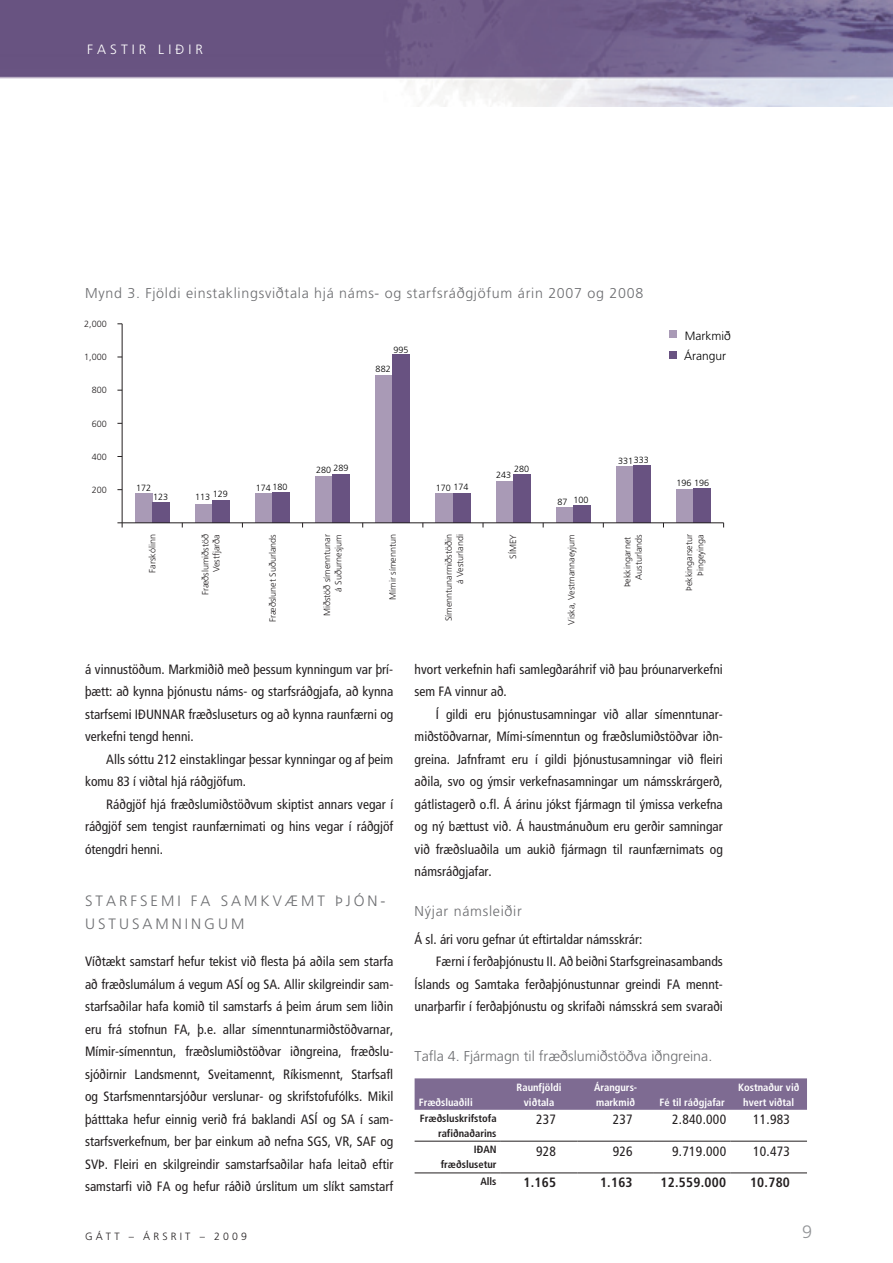
<style>
.page{position:relative;width:893px;height:1263px;background:#fff}
.page>*{position:absolute;margin:0;border:0;box-sizing:border-box;transform-origin:0 0}
.t1{font:300 18px "Frutiger";color:#939598}
.t2{font:300 15px/22.5px "Frutiger";letter-spacing:.2em;color:#6c6d70}
.t3{font:300 14.25px "Frutiger";letter-spacing:.05em;color:#6c6d70}
.t4{font:300 14.25px "Frutiger";color:#6c6d70}
.t5{font:condensed 13.5px/22.5px "Frutiger";color:#231f20;text-align:justify}
.t6{font:700 condensed 13.5px "Frutiger";letter-spacing:.02em;color:#231f20}
.t7{font:300 13.5px "Frutiger";letter-spacing:.3em;color:#fff}
.t8{font:300 12px/19.8px "Frutiger LT Std";color:#000}
.t9{font:700 condensed 10.5px/15px "Frutiger";color:#fff;text-align:center}
.t10{font:700 condensed 10.5px/15px "Frutiger";color:#231f20;text-align:right}
.t11{font:300 10.5px "Frutiger";letter-spacing:.3em;color:#231f20}
.t12{font:300 9px/11.2px "Frutiger LT Std";color:#231f20;text-align:right}
.t13{font:300 9px "Frutiger LT Std";color:#000}
</style>
<div class="page">
<img style="left:0;top:0;width:893px;height:106px">
<div style="left:669px;top:330px;width:8px;height:8px;background:#a99ab6"></div>
<div style="left:135px;top:494px;width:17px;height:29px;background:#a99ab6"></div>
<div style="left:195px;top:504px;width:17px;height:19px;background:#a99ab6"></div>
<div style="left:255px;top:493px;width:17px;height:30px;background:#a99ab6"></div>
<div style="left:315px;top:476px;width:18px;height:47px;background:#a99ab6"></div>
<div style="left:376px;top:375px;width:17px;height:148px;background:#a99ab6"></div>
<div style="left:436px;top:494px;width:17px;height:29px;background:#a99ab6"></div>
<div style="left:496px;top:482px;width:17px;height:41px;background:#a99ab6"></div>
<div style="left:556px;top:508px;width:17px;height:15px;background:#a99ab6"></div>
<div style="left:616px;top:467px;width:17px;height:56px;background:#a99ab6"></div>
<div style="left:676px;top:489px;width:17px;height:34px;background:#a99ab6"></div>
<div style="left:152px;top:502px;width:17px;height:21px;background:#685281"></div>
<div style="left:212px;top:500px;width:18px;height:23px;background:#685281"></div>
<div style="left:272px;top:493px;width:18px;height:30px;background:#685281"></div>
<div style="left:333px;top:474px;width:17px;height:49px;background:#685281"></div>
<div style="left:393px;top:355px;width:17px;height:168px;background:#685281"></div>
<div style="left:453px;top:493px;width:17px;height:30px;background:#685281"></div>
<div style="left:513px;top:475px;width:17px;height:48px;background:#685281"></div>
<div style="left:573px;top:506px;width:17px;height:17px;background:#685281"></div>
<div style="left:633px;top:466px;width:18px;height:57px;background:#685281"></div>
<div style="left:693px;top:489px;width:18px;height:34px;background:#685281"></div>
<hr style="left:122px;top:324px;width:1px;height:199px;background:#231f20">
<hr style="left:122px;top:522px;width:602px;height:1px;background:#231f20">
<svg style="left:117px;top:522px;width:6px;height:5px"></svg>
<div style="left:669px;top:351px;width:8px;height:8px;background:#685281"></div>
<div style="left:415px;top:1078px;width:392px;height:32px;background:#7e6b92"></div>
<hr style="left:415px;top:1141px;width:86px;height:1px;background:#231f20">
<hr style="left:501px;top:1141px;width:76px;height:1px;background:#231f20">
<hr style="left:577px;top:1141px;width:77px;height:1px;background:#231f20">
<hr style="left:654px;top:1141px;width:76px;height:1px;background:#231f20">
<hr style="left:730px;top:1141px;width:77px;height:1px;background:#231f20">
<hr style="left:415px;top:1172px;width:86px;height:1px;background:#231f20">
<hr style="left:501px;top:1172px;width:76px;height:1px;background:#231f20">
<hr style="left:577px;top:1172px;width:77px;height:1px;background:#231f20">
<hr style="left:654px;top:1172px;width:76px;height:1px;background:#231f20">
<hr style="left:730px;top:1172px;width:77px;height:1px;background:#231f20">
<p class="t7" style="left:87px;top:42px;width:117px">FASTIR LIÐIR</p>
<p class="t3" style="left:85px;top:285px;width:560px">Mynd 3. Fjöldi einstaklingsviðtala hjá náms- og starfsráðgjöfum árin 2007 og 2008</p>
<p class="t12" style="left:84px;top:318px;width:24px">2,000</p>
<p class="t12" style="left:84px;top:351px;width:24px">1,000</p>
<p class="t12" style="left:92px;top:385px;width:17px">800</p>
<p class="t12" style="left:92px;top:418px;width:17px">600</p>
<p class="t12" style="left:92px;top:451px;width:17px">400</p>
<p class="t12" style="left:92px;top:485px;width:17px">200</p>
<p class="t13" style="left:393px;top:344px;width:17px">995</p>
<p class="t13" style="left:376px;top:364px;width:17px">882</p>
<p class="t13" style="left:136px;top:483px;width:17px">172</p>
<p class="t13" style="left:153px;top:491px;width:17px">123</p>
<p class="t13" style="left:213px;top:489px;width:17px">129</p>
<p class="t13" style="left:195px;top:492px;width:17px">113</p>
<p class="t13" style="left:256px;top:482px;width:33px">174 180</p>
<p class="t13" style="left:333px;top:463px;width:17px">289</p>
<p class="t13" style="left:316px;top:465px;width:17px">280</p>
<p class="t13" style="left:436px;top:483px;width:34px">170 174</p>
<p class="t13" style="left:514px;top:464px;width:17px">280</p>
<p class="t13" style="left:496px;top:470px;width:17px">243</p>
<p class="t13" style="left:573px;top:495px;width:17px">100</p>
<p class="t13" style="left:557px;top:497px;width:12px">87</p>
<p class="t13" style="left:634px;top:455px;width:17px">333</p>
<p class="t13" style="left:618px;top:456px;width:17px">331</p>
<p class="t8" style="left:684px;top:326px;width:48px">Markmið<br>Árangur</p>
<p class="t13" style="left:677px;top:478px;width:34px">196 196</p>
<p class="t12" style="left:147px;top:573px;width:40px;rotate:-90deg">Farskólinn</p>
<p class="t12" style="left:200px;top:595px;width:63px;rotate:-90deg">Fræðslumiðstöð<br>Vestfjarða</p>
<p class="t12" style="left:267px;top:622px;width:89px;rotate:-90deg">Fræðslunet Suðurlands</p>
<p class="t12" style="left:322px;top:616px;width:84px;rotate:-90deg">Miðstöð símenntunar á Suðurnesjum</p>
<p class="t12" style="left:387px;top:600px;width:67px;rotate:-90deg">Mímir símenntun</p>
<p class="t12" style="left:443px;top:621px;width:89px;rotate:-90deg">Símenntunarmiðstöðin á Vesturlandi</p>
<p class="t12" style="left:508px;top:559px;width:26px;rotate:-90deg">SÍMEY</p>
<p class="t12" style="left:566px;top:625px;width:92px;rotate:-90deg">Viska, Vestmannaeyjum</p>
<p class="t12" style="left:622px;top:587px;width:54px;rotate:-90deg">Þekkingarnet<br>Austurlands</p>
<p class="t12" style="left:683px;top:591px;width:58px;rotate:-90deg">Þekkingarsetur<br>Þingeyinga</p>
<p class="t5" style="left:85px;top:658px;width:310px">á vinnustöðum. Markmiðið með þessum kynningum var þrí&shy;þætt: að kynna þjónustu náms- og starfsráðgjafa, að kynna starfsemi IÐUNNAR fræðsluseturs og að kynna raunfærni og verkefni tengd henni.</p>
<p class="t5" style="left:85px;top:748px;width:310px;text-indent:21px">Alls sóttu 212 einstaklingar þessar kynningar og af þeim komu 83 í viðtal hjá ráðgjöfum.</p>
<p class="t5" style="left:85px;top:793px;width:310px;text-indent:21px">Ráðgjöf hjá fræðslumiðstöðvum skiptist annars vegar í ráðgjöf sem tengist raunfærnimati og hins vegar í ráðgjöf ótengdri henni.</p>
<p class="t2" style="left:85px;top:890px;width:302px">STARFSEMI FA SAMKVÆMT ÞJÓN-<br>USTUSAMNINGUM</p>
<p class="t5" style="left:85px;top:950px;width:310px">Víðtækt samstarf hefur tekist við flesta þá aðila sem starfa að fræðslumálum á vegum ASÍ og SA. Allir skilgreindir sam&shy;starfsaðilar hafa komið til samstarfs á þeim árum sem liðin eru frá stofnun FA, þ.e. allar símenntunarmiðstöðvarnar, Mímir-símenntun, fræðslumiðstöðvar iðngreina, fræðslu&shy;sjóðirnir Landsmennt, Sveitamennt, Ríkismennt, Starfsafl og Starfsmenntarsjóður verslunar- og skrifstofufólks. Mikil þátttaka hefur einnig verið frá baklandi ASÍ og SA í sam&shy;starfsverkefnum, ber þar einkum að nefna SGS, VR, SAF og SVÞ. Fleiri en skilgreindir samstarfsaðilar hafa leitað eftir samstarfi við FA og hefur ráðið úrslitum um slíkt samstarf</p>
<p class="t11" style="left:85px;top:1230px;width:163px">GÁTT – ÁRSRIT – 2009</p>
<p class="t5" style="left:415px;top:658px;width:310px">hvort verkefnin hafi samlegðaráhrif við þau þróunarverkefni sem FA vinnur að.</p>
<p class="t5" style="left:415px;top:703px;width:310px;text-indent:21px">Í gildi eru þjónustusamningar við allar símenntunar&shy;miðstöðvarnar, Mími-símenntun og fræðslumiðstöðvar iðn&shy;greina. Jafnframt eru í gildi þjónustusamningar við fleiri aðila, svo og ýmsir verkefnasamningar um námsskrárgerð, gátlistagerð o.fl. Á árinu jókst fjármagn til ýmissa verkefna og ný bættust við. Á haustmánuðum eru gerðir samningar við fræðsluaðila um aukið fjármagn til raunfærnimats og námsráðgjafar.</p>
<p class="t3" style="left:415px;top:903px;width:109px">Nýjar námsleiðir</p>
<p class="t5" style="left:415px;top:928px;width:229px">Á sl. ári voru gefnar út eftirtaldar námsskrár:</p>
<p class="t5" style="left:436px;top:950px;width:289px">Færni í ferðaþjónustu II. Að beiðni Starfsgreinasambands</p>
<p class="t5" style="left:415px;top:973px;width:310px">Íslands og Samtaka ferðaþjónustunnar greindi FA mennt-</p>
<p class="t5" style="left:415px;top:995px;width:310px">unarþarfir í ferðaþjónustu og skrifaði námsskrá sem svaraði</p>
<p class="t4" style="left:415px;top:1048px;width:299px">Tafla 4. Fjármagn til fræðslumiðstöðva iðngreina.</p>
<p class="t9" style="left:419px;top:1094px;width:55px">Fræðsluaðili</p>
<p class="t9" style="left:517px;top:1079px;width:46px">Raunfjöldi viðtala</p>
<p class="t9" style="left:594px;top:1079px;width:45px;text-align:left">Árangurs&shy;markmið</p>
<p class="t9" style="left:659px;top:1094px;width:67px">Fé til ráðgjafar</p>
<p class="t9" style="left:738px;top:1079px;width:63px">Kostnaður við hvert viðtal</p>
<p class="t10" style="left:420px;top:1111px;width:78px">Fræðsluskrifstofa rafiðnaðarins</p>
<p class="t5" style="left:536px;top:1108px;width:21px">237</p>
<p class="t5" style="left:613px;top:1108px;width:21px">237</p>
<p class="t5" style="left:672px;top:1108px;width:55px">2.840.000</p>
<p class="t5" style="left:753px;top:1108px;width:38px">11.983</p>
<p class="t10" style="left:441px;top:1142px;width:57px">IÐAN fræðslusetur</p>
<p class="t5" style="left:536px;top:1140px;width:21px">928</p>
<p class="t5" style="left:613px;top:1140px;width:21px">926</p>
<p class="t5" style="left:672px;top:1140px;width:55px">9.719.000</p>
<p class="t5" style="left:753px;top:1140px;width:38px">10.473</p>
<p class="t10" style="left:480px;top:1174px;width:18px">Alls</p>
<p class="t6" style="left:523px;top:1174px;width:34px">1.165</p>
<p class="t6" style="left:600px;top:1174px;width:34px">1.163</p>
<p class="t6" style="left:661px;top:1174px;width:67px">12.559.000</p>
<p class="t6" style="left:750px;top:1174px;width:41px">10.780</p>
<h1 class="t1" style="left:802px;top:1222px;width:12px">9</h1>
</div>
